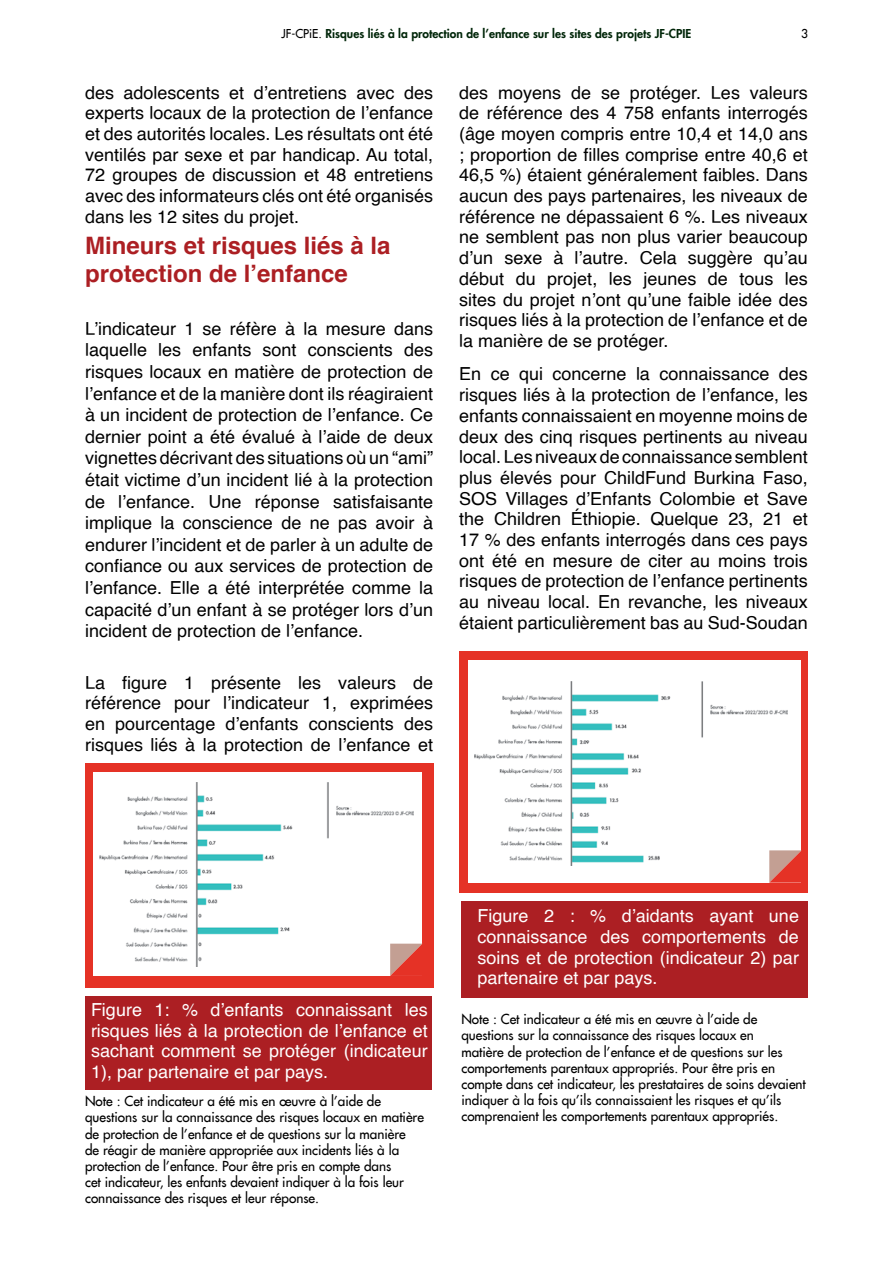
<style>
.page{position:relative;width:893px;height:1263px;background:#fff}
.page>*{position:absolute;margin:0;border:0;box-sizing:border-box;transform-origin:0 0}
.t1{font:700 24px/28.8px "Helvetica";color:#ac1f23}
.t2{font:18px/20.7px "Helvetica";color:#000;text-align:justify}
.t3{font:18px/20.7px "Helvetica";color:#fff;text-align:justify}
.t4{font:13.5px/16.2px "Futura LT";color:#000}
.t5{font:800 12px "Futura LT";color:#002609}
.t6{font:12px "Futura LT";color:#000}
.s1{font-weight:400;color:#000}
</style>
<div class="page">
<div style="left:459px;top:651px;width:349px;height:242px;background:#e53226"></div>
<div style="left:468px;top:660px;width:332px;height:223px;background:#fff"></div>
<img style="left:474px;top:681px;width:314px;height:184px">
<div style="left:85px;top:763px;width:349px;height:225px;background:#e53226"></div>
<div style="left:85px;top:996px;width:347px;height:94px;background:#ac1f23"></div>
<div style="left:461px;top:901px;width:347px;height:97px;background:#ac1f23"></div>
<div style="left:94px;top:772px;width:328px;height:204px;background:#fff"></div>
<img style="left:100px;top:782px;width:314px;height:184px">
<svg style="left:390px;top:943px;width:32px;height:33px"></svg>
<svg style="left:769px;top:850px;width:33px;height:33px"></svg>
<p class="t5" style="left:281px;top:26px;width:412px"><span class="s1">JF-CPiE.</span> Risques liés à la protection de l’enfance sur les sites des projets JF-CPIE</p>
<p class="t6" style="left:801px;top:26px;width:8px">3</p>
<p class="t2" style="left:85px;top:82px;width:350px">des adolescents et d’entretiens avec des experts locaux de la protection de l’enfance et des autorités locales. Les résultats ont été ventilés par sexe et par handicap. Au total, 72 groupes de discussion et 48 entretiens avec des informateurs clés ont été organisés dans les 12 sites du projet.</p>
<h1 class="t1" style="left:85px;top:231px;width:307px">Mineurs et risques liés à la protection de l’enfance</h1>
<p class="t2" style="left:85px;top:318px;width:350px;line-height:21.6px">L’indicateur 1 se réfère à la mesure dans laquelle les enfants sont conscients des risques locaux en matière de protection de l’enfance et de la manière dont ils réagiraient à un incident de protection de l’enfance. Ce dernier point a été évalué à l’aide de deux vignettes décrivant des situations où un “ami” était victime d’un incident lié à la protection de l’enfance. Une réponse satisfaisante implique la conscience de ne pas avoir à endurer l’incident et de parler à un adulte de confiance ou aux services de protection de l’enfance. Elle a été interprétée comme la capacité d’un enfant à se protéger lors d’un incident de protection de l’enfance.</p>
<p class="t2" style="left:85px;top:672px;width:349px">La figure 1 présente les valeurs de référence pour l’indicateur 1, exprimées en pourcentage d’enfants conscients des risques liés à la protection de l’enfance et</p>
<p class="t2" style="left:459px;top:82px;width:350px">des moyens de se protéger. Les valeurs de référence des 4 758 enfants interrogés (âge moyen compris entre 10,4 et 14,0 ans ; proportion de filles comprise entre 40,6 et 46,5 %) étaient généralement faibles. Dans aucun des pays partenaires, les niveaux de référence ne dépassaient 6 %. Les niveaux ne semblent pas non plus varier beaucoup d’un sexe à l’autre. Cela suggère qu’au début du projet, les jeunes de tous les sites du projet n’ont qu’une faible idée des risques liés à la protection de l’enfance et de la manière de se protéger.</p>
<p class="t2" style="left:459px;top:364px;width:350px">En ce qui concerne la connaissance des risques liés à la protection de l’enfance, les enfants connaissaient en moyenne moins de deux des cinq risques pertinents au niveau local. Les niveaux de connaissance semblent plus élevés pour ChildFund Burkina Faso, SOS Villages d’Enfants Colombie et Save the Children Éthiopie. Quelque 23, 21 et 17 % des enfants interrogés dans ces pays ont été en mesure de citer au moins trois risques de protection de l’enfance pertinents au niveau local. En revanche, les niveaux étaient particulièrement bas au Sud-Soudan</p>
<p class="t3" style="left:91px;top:1000px;width:338px">Figure 1: % d’enfants connaissant les risques liés à la protection de l’enfance et sachant comment se protéger (indicateur 1), par partenaire et par pays.</p>
<p class="t4" style="left:85px;top:1093px;width:340px">Note : Cet indicateur a été mis en œuvre à l’aide de questions sur la connaissance des risques locaux en matière de protection de l’enfance et de questions sur la manière<br>de réagir de manière appropriée aux incidents liés à la protection de l’enfance. Pour être pris en compte dans<br>cet indicateur, les enfants devaient indiquer à la fois leur connaissance des risques et leur réponse.</p>
<p class="t3" style="left:477px;top:906px;width:323px">Figure 2 : % d’aidants ayant une connaissance des comportements de soins et de protection (indicateur 2) par partenaire et par pays.</p>
<p class="t4" style="left:461px;top:1011px;width:346px">Note : Cet indicateur a été mis en œuvre à l’aide de questions sur la connaissance des risques locaux en<br>matière de protection de l’enfance et de questions sur les comportements parentaux appropriés. Pour être pris en compte dans cet indicateur, les prestataires de soins devaient indiquer à la fois qu’ils connaissaient les risques et qu’ils comprenaient les comportements parentaux appropriés.</p>
</div>
